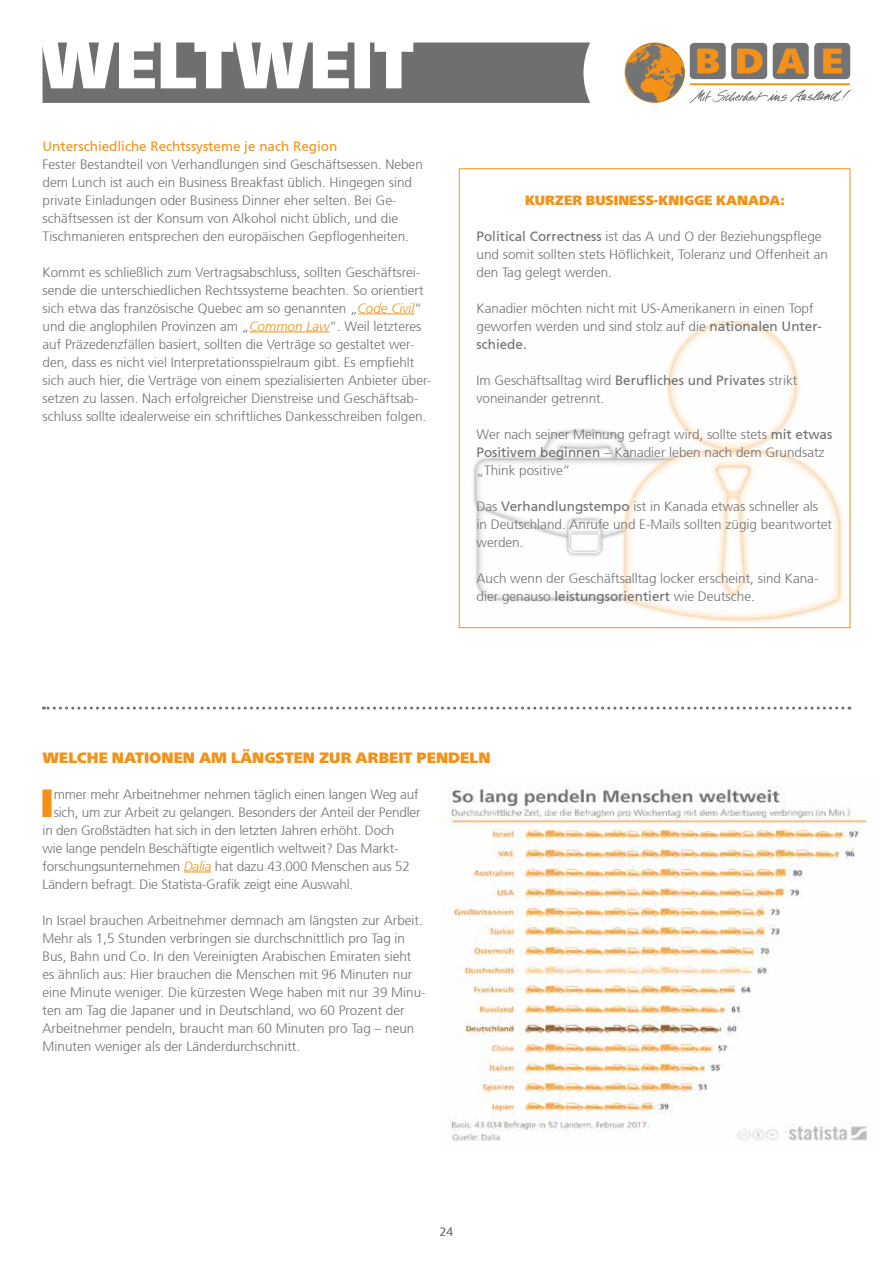
<style>
.page{position:relative;width:893px;height:1263px;background:#fff}
.page>*{position:absolute;margin:0;border:0;box-sizing:border-box;transform-origin:0 0}
.t1{font:39.3px "Frutiger Neue LT Pro X Black";color:#f39118}
.t2{font:15px "Frutiger Neue LT Pro X Black";color:#f39118}
.t3{font:300 13.5px/18px "Frutiger";color:#706f6f}
.t4{font:13.5px "Frutiger";color:#f39118}
.t5{font:13.5px "Frutiger Neue LT Pro X Black";color:#f39118}
.t6{font:300 12px "Frutiger";color:#706f6f}
.s1{font-style:italic;color:#f39118}
.s2{font-weight:400}
</style>
<div class="page">
<svg style="left:625px;top:43px;width:225px;height:60px"></svg>
<svg style="left:42px;top:42px;width:548px;height:61px"></svg>
<img style="left:473px;top:321px;width:370px;height:302px">
<hr style="left:358px;top:314px;width:57px;height:1px;background:#f39118">
<hr style="left:249px;top:332px;width:81px;height:1px;background:#f39118">
<svg style="left:43px;top:707px;width:800px;height:3px"></svg>
<svg style="left:184px;top:872px;width:27px;height:1px"></svg>
<img style="left:441px;top:786px;width:431px;height:355px">
<p class="t4" style="left:43px;top:138px;width:296px">Unterschiedliche Rechtssysteme je nach Region</p>
<p class="t3" style="left:43px;top:155px;width:382px">Fester Bestandteil von Verhandlungen sind Geschäftsessen. Neben dem Lunch ist auch ein Business Breakfast üblich. Hingegen sind private Einladungen oder Business Dinner eher selten. Bei Ge&shy;schäftsessen ist der Konsum von Alkohol nicht üblich, und die Tischmanieren entsprechen den europäischen Gepflogenheiten.</p>
<p class="t3" style="left:43px;top:263px;width:390px">Kommt es schließlich zum Vertragsabschluss, sollten Geschäftsrei&shy;sende die unterschiedlichen Rechtssysteme beachten. So orientiert sich etwa das französische Quebec am so genannten „<span class="s1">Code Civil</span>“ und die anglophilen Provinzen am „<span class="s1">Common Law</span>“. Weil letzteres auf Präzedenzfällen basiert, sollten die Verträge so gestaltet wer&shy;den, dass es nicht viel Interpretationsspielraum gibt. Es empfiehlt sich auch hier, die Verträge von einem spezialisierten Anbieter über&shy;setzen zu lassen. Nach erfolgreicher Dienstreise und Geschäftsab&shy;schluss sollte idealerweise ein schriftliches Dankesschreiben folgen.</p>
<p class="t5" style="left:525px;top:192px;width:261px">KURZER BUSINESS-KNIGGE KANADA:</p>
<p class="t3" style="left:476px;top:227px;width:353px"><span class="s2">Political Correctness</span> ist das A und O der Beziehungspflege und somit sollten stets Höflichkeit, Toleranz und Offenheit an den Tag gelegt werden.</p>
<p class="t3" style="left:476px;top:299px;width:347px">Kanadier möchten nicht mit US-Amerikanern in einen Topf geworfen werden und sind stolz auf die <span class="s2">nationalen Unter&shy;schiede.</span></p>
<p class="t3" style="left:476px;top:371px;width:322px">Im Geschäftsalltag wird <span class="s2">Berufliches und Privates</span> strikt voneinander getrennt.</p>
<p class="t3" style="left:476px;top:425px;width:357px">Wer nach seiner Meinung gefragt wird, sollte stets <span class="s2">mit etwas<br>Positivem beginnen</span> – Kanadier leben nach dem Grundsatz „Think positive“</p>
<p class="t3" style="left:476px;top:497px;width:357px">Das <span class="s2">Verhandlungstempo</span> ist in Kanada etwas schneller als<br>in Deutschland. Anrufe und E-Mails sollten zügig beantwortet werden.</p>
<p class="t3" style="left:476px;top:569px;width:344px">Auch wenn der Geschäftsalltag locker erscheint, sind Kana&shy;dier genauso <span class="s2">leistungsorientiert</span> wie Deutsche.</p>
<p class="t2" style="left:43px;top:748px;width:449px">WELCHE NATIONEN AM LÄNGSTEN ZUR ARBEIT PENDELN</p>
<h1 class="t1" style="left:40px;top:779px;width:15px">I</h1>
<p class="t3" style="left:54px;top:785px;width:366px">mmer mehr Arbeitnehmer nehmen täglich einen langen Weg auf</p>
<p class="t3" style="left:54px;top:803px;width:368px">sich, um zur Arbeit zu gelangen. Besonders der Anteil der Pendler</p>
<p class="t3" style="left:43px;top:821px;width:353px">in den Großstädten hat sich in den letzten Jahren erhöht. Doch</p>
<p class="t3" style="left:43px;top:839px;width:358px">wie lange pendeln Beschäftigte eigentlich weltweit? Das Markt-</p>
<p class="t3" style="left:43px;top:857px;width:369px">forschungsunternehmen <span class="s1">Dalia</span> hat dazu 43.000 Menschen aus 52</p>
<p class="t3" style="left:43px;top:875px;width:312px">Ländern befragt. Die Statista-Grafik zeigt eine Auswahl.</p>
<p class="t3" style="left:43px;top:911px;width:385px">In Israel brauchen Arbeitnehmer demnach am längsten zur Arbeit.<br>Mehr als 1,5 Stunden verbringen sie durchschnittlich pro Tag in Bus, Bahn und Co. In den Vereinigten Arabischen Emiraten sieht es ähnlich aus: Hier brauchen die Menschen mit 96 Minuten nur eine Minute weniger. Die kürzesten Wege haben mit nur 39 Minu&shy;ten am Tag die Japaner und in Deutschland, wo 60 Prozent der Arbeitnehmer pendeln, braucht man 60 Minuten pro Tag – neun Minuten weniger als der Länderdurchschnitt.</p>
<p class="t6" style="left:440px;top:1225px;width:15px">24</p>
</div>
